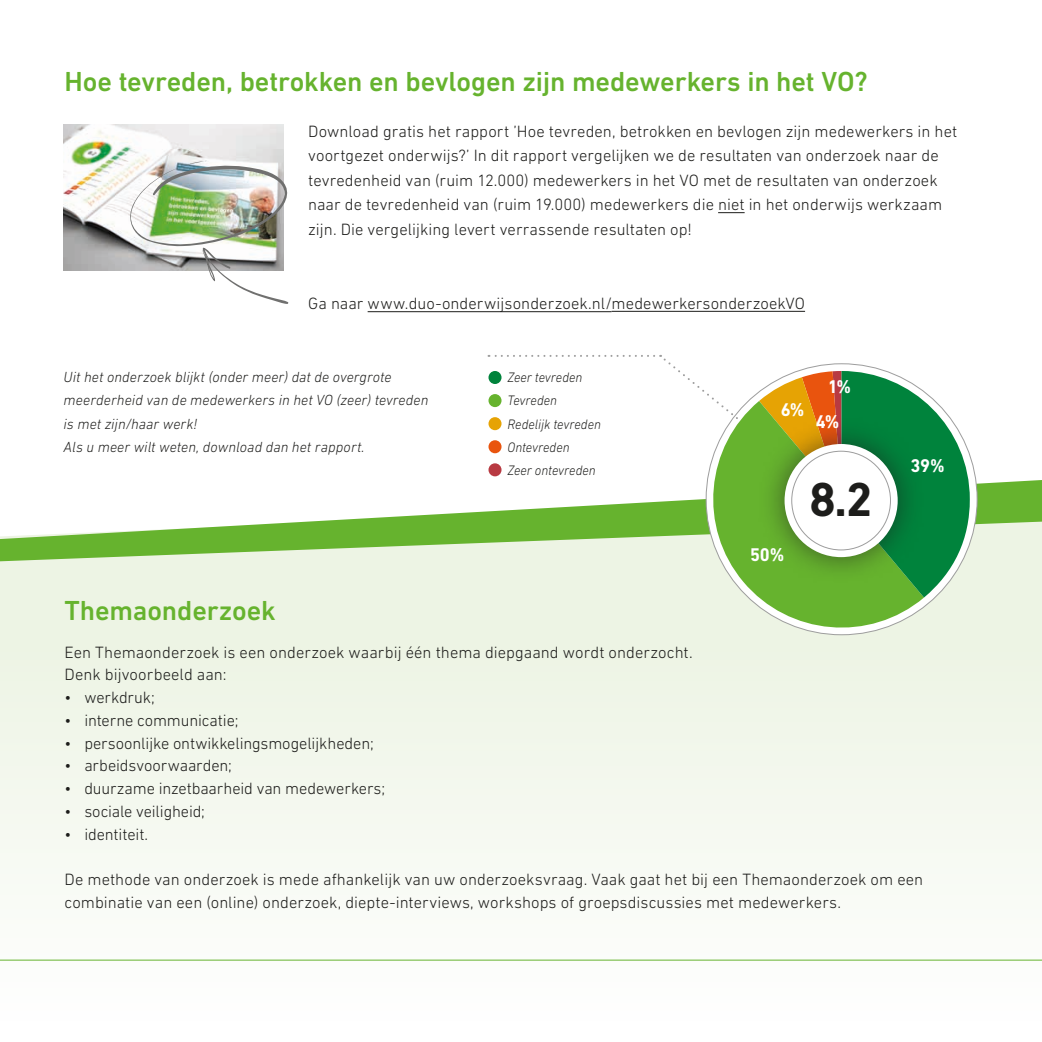
<style>
.page{position:relative;width:1042px;height:1042px;background:#fff}
.page>*{position:absolute;margin:0;border:0;box-sizing:border-box;transform-origin:0 0}
.t1{font:700 48.48px "DIN Next LT Pro";color:#1d1d1b}
.t2{font:500 28px "DIN Next LT Pro";letter-spacing:-.005em;color:#66b32e}
.t3{font:700 18.72px "DIN Next LT Pro";color:#fff;scale:.96 1}
.t4{font:300 16.62px/24.5px "DIN Next LT Pro";color:#1d1d1b}
.t5{font:italic 300 14.88px/23.3px "DIN Next LT Pro";letter-spacing:.005em;color:#1d1d1b}
.t6{font:italic 300 14px/23.3px "DIN Next LT Pro";letter-spacing:-.005em;color:#1d1d1b;scale:.96 1}
</style>
<div class="page">
<svg style="left:0;top:476px;width:1042px;height:485px;fill:#f3f7ed"></svg>
<svg style="left:0;top:480px;width:1042px;height:81px"></svg>
<img style="left:64px;top:124px;width:220px;height:146px">
<img style="left:127px;top:161px;width:162px;height:143px">
<hr style="left:368px;top:311px;width:243px;height:1px;background:#1d1d1b">
<hr style="left:611px;top:311px;width:194px;height:1px;background:#1d1d1b">
<div style="left:488px;top:371px;width:13px;height:13px;background:#00833c;border-radius:50%"></div>
<div style="left:488px;top:394px;width:13px;height:13px;background:#66b32e;border-radius:50%"></div>
<div style="left:488px;top:417px;width:13px;height:13px;background:#e6a304;border-radius:50%"></div>
<div style="left:488px;top:440px;width:13px;height:13px;background:#e9540e;border-radius:50%"></div>
<div style="left:488px;top:463px;width:13px;height:13px;background:#b83a42;border-radius:50%"></div>
<svg style="left:488px;top:355px;width:166px;height:2px"></svg>
<svg style="left:698px;top:597px;width:226px;height:46px;background:#c0dda9"></svg>
<svg style="left:660px;top:355px;width:310px;height:242px"></svg>
<div style="left:758px;top:417px;width:166px;height:167px;background:#1d1d1b;opacity:.6"></div>
<div style="left:784px;top:444px;width:113px;height:113px;background:#fff;border-radius:50%"></div>
<svg style="left:718px;top:212px;width:26px;height:1px"></svg>
<hr style="left:0;top:959px;width:1042px;height:1px;background:#66b32e">
<h2 class="t2" style="left:64px;top:65px;width:804px">Hoe tevreden, betrokken en bevlogen zijn medewerkers in het VO?</h2>
<p class="t4" style="left:308px;top:118px;width:650px">Download gratis het rapport ’Hoe tevreden, betrokken en bevlogen zijn medewerkers in het voortgezet onderwijs?’ In dit rapport vergelijken we de resultaten van onderzoek naar de tevredenheid van (ruim 12.000) medewerkers in het VO met de resultaten van onderzoek naar de tevredenheid van (ruim 19.000) medewerkers die niet in het onderwijs werkzaam zijn. Die vergelijking levert verrassende resultaten op!</p>
<p class="t4" style="left:308px;top:291px;width:498px">Ga naar www.duo-onderwijsonderzoek.nl/medewerkersonderzoekVO</p>
<p class="t5" style="left:64px;top:365px;width:366px">Uit het onderzoek blijkt (onder meer) dat de overgrote meerderheid van de medewerkers in het VO (zeer) tevreden is met zijn/haar werk!<br>Als u meer wilt weten, download dan het rapport.</p>
<p class="t6" style="left:507px;top:366px;width:99px">Zeer tevreden<br>Tevreden<br>Redelijk tevreden<br>Ontevreden<br>Zeer ontevreden</p>
<p class="t3" style="left:781px;top:398px;width:26px">6%</p>
<p class="t3" style="left:828px;top:376px;width:26px">1%</p>
<p class="t3" style="left:816px;top:411px;width:26px">4%</p>
<p class="t3" style="left:750px;top:544px;width:37px">50%</p>
<h1 class="t1" style="left:809px;top:471px;width:65px">8.2</h1>
<p class="t3" style="left:910px;top:455px;width:37px">39%</p>
<h2 class="t2" style="left:64px;top:594px;width:213px">Themaonderzoek</h2>
<p class="t4" style="left:64px;top:640px;width:630px;line-height:22.8px">Een Themaonderzoek is een onderzoek waarbij één thema diepgaand wordt onderzocht.<br>Denk bijvoorbeeld aan:</p>
<p class="t4" style="left:64px;top:685px;width:92px">• werkdruk;</p>
<p class="t4" style="left:64px;top:708px;width:176px">• interne communicatie;</p>
<p class="t4" style="left:64px;top:730px;width:311px">• persoonlijke ontwikkelingsmogelijkheden;</p>
<p class="t4" style="left:64px;top:753px;width:169px">• arbeidsvoorwaarden;</p>
<p class="t4" style="left:64px;top:776px;width:322px">• duurzame inzetbaarheid van medewerkers;</p>
<p class="t4" style="left:64px;top:799px;width:142px">• sociale veiligheid;</p>
<p class="t4" style="left:64px;top:821px;width:85px">• identiteit.</p>
<p class="t4" style="left:64px;top:868px;width:860px;line-height:22.8px">De methode van onderzoek is mede afhankelijk van uw onderzoeksvraag. Vaak gaat het bij een Themaonderzoek om een combinatie van een (online) onderzoek, diepte-interviews, workshops of groepsdiscussies met medewerkers.</p>
</div>
